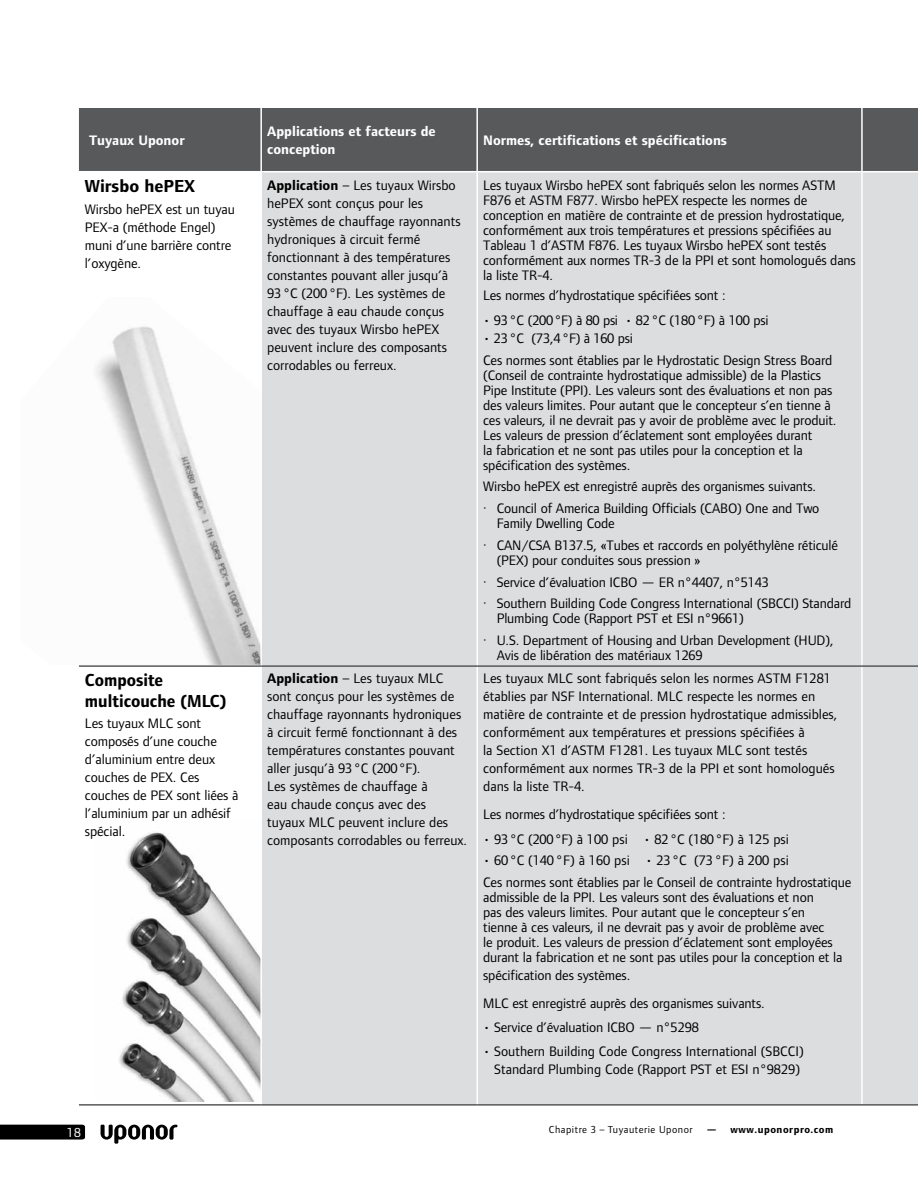
<style>
.page{position:relative;width:918px;height:1188px;background:#fff}
.page>*{position:absolute;margin:0;border:0;box-sizing:border-box;transform-origin:0 0}
.t1{font:700 18px/21px "Foundry Form Sans";color:#000;scale:.95 1}
.t2{font:700 18px "Foundry Form Sans";color:#000}
.t3{font:14.25px/18px "Foundry Form Sans";letter-spacing:-.01em;color:#000}
.t4{font:700 14.25px/18px "Foundry Form Sans";color:#fff}
.t5{font:13.5px "Foundry Form Sans";color:#fff}
.t6{font:10.5px "Foundry Form Sans";letter-spacing:.05em;color:#000}
.t7{font:700 10.5px "Foundry Form Sans";letter-spacing:.05em;color:#000}
.s1{font-weight:700}
</style>
<div class="page">
<svg style="left:101px;top:1125px;width:77px;height:19px"></svg>
<svg style="left:0;top:1125px;width:85px;height:15px"></svg>
<img style="left:119px;top:832px;width:141px;height:270px">
<img style="left:95px;top:326px;width:165px;height:339px">
<div style="left:79px;top:108px;width:839px;height:63px;background:#58595b"></div>
<div style="left:262px;top:172px;width:656px;height:932px;background:#dcddde"></div>
<hr style="left:476px;top:172px;width:2px;height:493px;background:#fff">
<hr style="left:476px;top:667px;width:2px;height:437px;background:#fff">
<hr style="left:260px;top:108px;width:2px;height:63px;background:#fff">
<hr style="left:476px;top:108px;width:2px;height:63px;background:#fff">
<hr style="left:861px;top:108px;width:2px;height:63px;background:#fff">
<hr style="left:861px;top:172px;width:2px;height:493px;background:#fff">
<hr style="left:861px;top:667px;width:2px;height:437px;background:#fff">
<hr style="left:79px;top:1104px;width:182px;height:2px;background:#58595b">
<hr style="left:261px;top:1104px;width:216px;height:2px;background:#58595b">
<hr style="left:477px;top:1104px;width:385px;height:2px;background:#58595b">
<hr style="left:862px;top:1104px;width:56px;height:2px;background:#58595b">
<hr style="left:79px;top:665px;width:182px;height:2px;background:#58595b">
<hr style="left:261px;top:665px;width:216px;height:2px;background:#58595b">
<hr style="left:477px;top:665px;width:385px;height:2px;background:#58595b">
<hr style="left:862px;top:665px;width:56px;height:2px;background:#58595b">
<p class="t4" style="left:89px;top:132px;width:97px">Tuyaux Uponor</p>
<p class="t4" style="left:267px;top:123px;width:170px">Applications et facteurs de conception</p>
<p class="t4" style="left:483px;top:132px;width:245px">Normes, certifications et spécifications</p>
<p class="t2" style="left:85px;top:176px;width:112px">Wirsbo hePEX</p>
<p class="t3" style="left:85px;top:200px;width:151px">Wirsbo hePEX est un tuyau<br>PEX-a (méthode Engel) muni d’une barrière contre l’oxygène.</p>
<p class="t3" style="left:267px;top:176px;width:195px"><span class="s1">Application</span> – Les tuyaux Wirsbo hePEX sont conçus pour les systèmes de chauffage rayonnants hydroniques à circuit fermé fonctionnant à des températures constantes pouvant aller jusqu’à<br>93°C (200°F). Les systèmes de chauffage à eau chaude conçus avec des tuyaux Wirsbo hePEX peuvent inclure des composants corrodables ou ferreux.</p>
<p class="t3" style="left:483px;top:177px;width:374px;line-height:15px">Les tuyaux Wirsbo hePEX sont fabriqués selon les normes ASTM F876 et ASTM F877. Wirsbo hePEX respecte les normes de conception en matière de contrainte et de pression hydrostatique, conformément aux trois températures et pressions spécifiées au Tableau 1 d’ASTM F876. Les tuyaux Wirsbo hePEX sont testés conformément aux normes TR-3 de la PPI et sont homologués dans la liste TR-4.</p>
<p class="t3" style="left:483px;top:286px;width:244px">Les normes d’hydrostatique spécifiées sont :</p>
<p class="t3" style="left:483px;top:311px;width:287px">• 93°C (200°F) à 80 psi • 82°C (180°F) à 100 psi</p>
<p class="t3" style="left:483px;top:327px;width:351px;line-height:21.8px">• 23°C (73,4°F) à 160 psi<br>Ces normes sont établies par le Hydrostatic Design Stress Board</p>
<p class="t3" style="left:483px;top:367px;width:355px;line-height:15px">(Conseil de contrainte hydrostatique admissible) de la Plastics Pipe Institute (PPI). Les valeurs sont des évaluations et non pas des valeurs limites. Pour autant que le concepteur s’en tienne à ces valeurs, il ne devrait pas y avoir de problème avec le produit.<br>Les valeurs de pression d’éclatement sont employées durant<br>la fabrication et ne sont pas utiles pour la conception et la spécification des systèmes.</p>
<p class="t3" style="left:483px;top:476px;width:338px;line-height:21.8px">Wirsbo hePEX est enregistré auprès des organismes suivants. · Council of America Building Officials (CABO) One and Two</p>
<p class="t3" style="left:483px;top:512px;width:356px;line-height:21.8px;text-indent:13px">Family Dwelling Code<br>· CAN/CSA B137.5, «Tubes et raccords en polyéthylène réticulé</p>
<p class="t3" style="left:483px;top:549px;width:370px;line-height:21.8px;text-indent:13px">(PEX) pour conduites sous pression »<br>· Service d’évaluation ICBO — ER n°4407, n°5143<br>· Southern Building Code Congress International (SBCCI) Standard</p>
<p class="t3" style="left:483px;top:608px;width:352px;line-height:21.8px;text-indent:13px">Plumbing Code (Rapport PST et ESI n°9661)<br>· U.S. Department of Housing and Urban Development (HUD),</p>
<p class="t3" style="left:497px;top:646px;width:208px">Avis de libération des matériaux 1269</p>
<p class="t1" style="left:85px;top:670px;width:150px">Composite multicouche (MLC)</p>
<p class="t3" style="left:85px;top:714px;width:155px">Les tuyaux MLC sont composés d’une couche d’aluminium entre deux couches de PEX. Ces couches de PEX sont liées à l’aluminium par un adhésif spécial.</p>
<p class="t3" style="left:267px;top:669px;width:201px"><span class="s1">Application</span> – Les tuyaux MLC sont conçus pour les systèmes de chauffage rayonnants hydroniques à circuit fermé fonctionnant à des températures constantes pouvant aller jusqu’à 93°C (200°F).<br>Les systèmes de chauffage à<br>eau chaude conçus avec des tuyaux MLC peuvent inclure des composants corrodables ou ferreux.</p>
<p class="t3" style="left:483px;top:669px;width:356px">Les tuyaux MLC sont fabriqués selon les normes ASTM F1281 établies par NSF International. MLC respecte les normes en matière de contrainte et de pression hydrostatique admissibles, conformément aux températures et pressions spécifiées à<br>la Section X1 d’ASTM F1281. Les tuyaux MLC sont testés conformément aux normes TR-3 de la PPI et sont homologués dans la liste TR-4.</p>
<p class="t3" style="left:483px;top:805px;width:244px">Les normes d’hydrostatique spécifiées sont :</p>
<p class="t3" style="left:483px;top:830px;width:307px">• 93°C (200°F) à 100 psi • 82°C (180°F) à 125 psi</p>
<p class="t3" style="left:483px;top:849px;width:370px;line-height:21.8px">• 60°C (140°F) à 160 psi • 23°C (73 °F) à 200 psi<br>Ces normes sont établies par le Conseil de contrainte hydrostatique</p>
<p class="t3" style="left:483px;top:889px;width:361px;line-height:15px">admissible de la PPI. Les valeurs sont des évaluations et non<br>pas des valeurs limites. Pour autant que le concepteur s’en tienne à ces valeurs, il ne devrait pas y avoir de problème avec<br>le produit. Les valeurs de pression d’éclatement sont employées durant la fabrication et ne sont pas utiles pour la conception et la</p>
<p class="t3" style="left:483px;top:961px;width:283px;line-height:27.8px">spécification des systèmes.<br>MLC est enregistré auprès des organismes suivants.</p>
<p class="t3" style="left:483px;top:1018px;width:217px">• Service d’évaluation ICBO — n°5298</p>
<p class="t3" style="left:483px;top:1042px;width:322px;text-align:center">• Southern Building Code Congress International (SBCCI)<br>Standard Plumbing Code (Rapport PST et ESI n°9829)</p>
<p class="t5" style="left:67px;top:1125px;width:15px">18</p>
<p class="t6" style="left:549px;top:1124px;width:145px">Chapitre 3 – Tuyauterie Uponor</p>
<p class="t7" style="left:706px;top:1124px;width:128px">— www.uponorpro.com</p>
</div>
